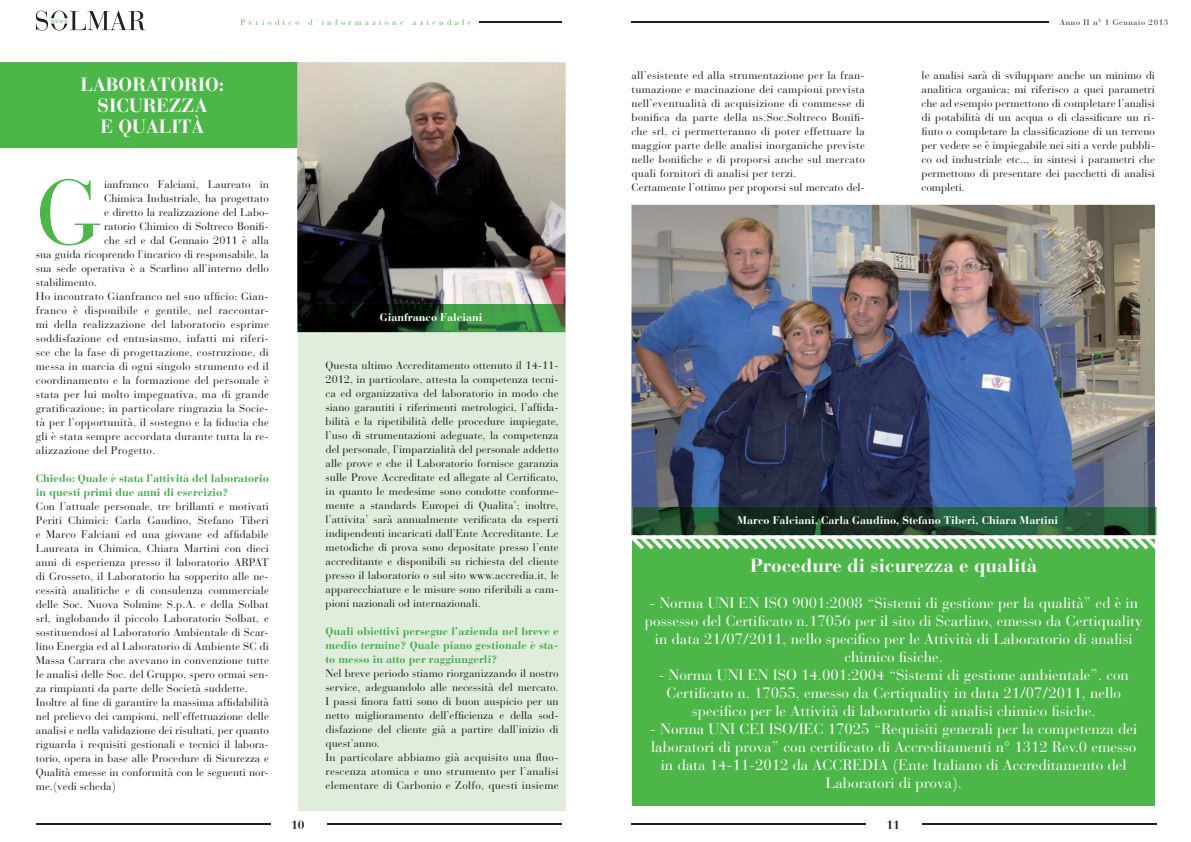
<style>
.page{position:relative;width:1191px;height:842px;background:#fff}
.page>*{position:absolute;margin:0;border:0;box-sizing:border-box;transform-origin:0 0}
.t1{font:90.5px "Bauer Bodoni";color:#4cb748}
.t2{font:700 19px/21px "Bauer Bodoni";color:#fff;text-align:center}
.t3{font:15px/18px "Bauer Bodoni";color:#fff;text-align:center}
.t4{font:700 12px "Bauer Bodoni";color:#231f20}
.t5{font:11px/14px "Bauer Bodoni";letter-spacing:.01em;color:#231f20}
.t6{font:700 11px/14px "Bauer Bodoni";color:#41ad49}
.t7{font:700 11px "Bauer Bodoni";color:#fff}
.t8{font:8px "Bauer Bodoni";letter-spacing:.42em;color:#4cb748}
.t9{font:8px "Bauer Bodoni";letter-spacing:.08em;color:#231f20}
.t10{font:4.6px "Helvetica Neue";color:#4cb748}
</style>
<div class="page">
<hr style="left:479px;top:22px;width:83px;height:1px;background:#231f20">
<hr style="left:36px;top:824px;width:235px;height:1px;background:#231f20">
<hr style="left:36px;top:823px;width:235px;height:1px;background:#231f20">
<hr style="left:327px;top:824px;width:235px;height:1px;background:#231f20">
<hr style="left:327px;top:823px;width:235px;height:1px;background:#231f20">
<svg style="left:36px;top:11px;width:110px;height:20px"></svg>
<hr style="left:631px;top:22px;width:417px;height:1px;background:#231f20">
<hr style="left:631px;top:824px;width:235px;height:1px;background:#231f20">
<hr style="left:631px;top:823px;width:235px;height:1px;background:#231f20">
<hr style="left:921px;top:824px;width:235px;height:1px;background:#231f20">
<hr style="left:921px;top:823px;width:235px;height:1px;background:#231f20">
<div style="left:0;top:62px;width:565px;height:85px;background:#4cb748"></div>
<div style="left:298px;top:62px;width:267px;height:749px;background:#e1eddc"></div>
<div style="left:632px;top:540px;width:523px;height:266px;background:#4cb748"></div>
<img style="left:297px;top:62px;width:268px;height:270px">
<img style="left:298px;top:304px;width:267px;height:28px">
<img style="left:631px;top:205px;width:524px;height:302px">
<svg style="left:631px;top:507px;width:526px;height:42px"></svg>
<img style="left:632px;top:507px;width:523px;height:28px">
<p class="t8" style="left:240px;top:19px;width:232px">Periodico d’informazione aziendale</p>
<p class="t10" style="left:51px;top:18px;width:18px">NEWS</p>
<p class="t9" style="left:1059px;top:19px;width:110px">Anno II n° 1 Gennaio 2013</p>
<h2 class="t2" style="left:81px;top:76px;width:145px">LABORATORIO:<br>SICUREZZA<br>E QUALITÀ</h2>
<p class="t5" style="left:631px;top:70px;width:235px">all’esistente ed alla strumentazione per la fran&shy;tumazione e macinazione dei campioni prevista nell’eventualità di acquisizione di commesse di bonifica da parte della ns.Soc.Soltreco Bonifi&shy;che srl, ci permetteranno di poter effettuare la maggior parte delle analisi inorganiche previste nelle bonifiche e di proporsi anche sul mercato quali fornitori di analisi per terzi.<br>Certamente l’ottimo per proporsi sul mercato del-</p>
<p class="t5" style="left:921px;top:70px;width:235px;text-align:justify">le analisi sarà di sviluppare anche un minimo di analitica organica; mi riferisco a quei parametri che ad esempio permettono di completare l’analisi di potabilità di un acqua o di classificare un ri&shy;fiuto o completare la classificazione di un terreno per vedere se è impiegabile nei siti a verde pubbli&shy;co od industriale etc.., in sintesi i parametri che permettono di presentare dei pacchetti di analisi completi.</p>
<h1 class="t1" style="left:36px;top:177px;width:67px">G</h1>
<p class="t5" style="left:104px;top:178px;width:166px">ianfranco Falciani, Laureato in</p>
<p class="t5" style="left:104px;top:192px;width:166px">Chimica Industriale, ha progettato</p>
<p class="t5" style="left:104px;top:206px;width:166px">e diretto la realizzazione del Labo-</p>
<p class="t5" style="left:104px;top:220px;width:166px">ratorio Chimico di Soltreco Bonifi-</p>
<p class="t5" style="left:104px;top:234px;width:166px">che srl e dal Gennaio 2011 è alla</p>
<p class="t5" style="left:36px;top:248px;width:234px">sua guida ricoprendo l’incarico di responsabile, la</p>
<p class="t5" style="left:36px;top:262px;width:234px">sua sede operativa è a Scarlino all’interno dello</p>
<p class="t5" style="left:36px;top:276px;width:63px">stabilimento.</p>
<p class="t5" style="left:36px;top:290px;width:234px">Ho incontrato Gianfranco nel suo ufficio: Gian-</p>
<p class="t5" style="left:36px;top:304px;width:234px">franco è disponibile e gentile, nel raccontar-</p>
<p class="t5" style="left:36px;top:318px;width:234px">mi della realizzazione del laboratorio esprime</p>
<p class="t5" style="left:36px;top:332px;width:234px">soddisfazione ed entusiasmo, infatti mi riferi-</p>
<p class="t5" style="left:36px;top:346px;width:234px">sce che la fase di progettazione, costruzione, di</p>
<p class="t5" style="left:36px;top:360px;width:234px">messa in marcia di ogni singolo strumento ed il</p>
<p class="t5" style="left:36px;top:374px;width:234px">coordinamento e la formazione del personale è</p>
<p class="t5" style="left:36px;top:388px;width:234px">stata per lui molto impegnativa, ma di grande</p>
<p class="t5" style="left:36px;top:402px;width:234px">gratificazione; in particolare ringrazia la Socie-</p>
<p class="t5" style="left:36px;top:416px;width:234px">tà per l’opportunità, il sostegno e la fiducia che</p>
<p class="t5" style="left:36px;top:430px;width:234px">gli è stata sempre accordata durante tutta la re-</p>
<p class="t5" style="left:36px;top:444px;width:121px">alizzazione del Progetto.</p>
<p class="t6" style="left:36px;top:472px;width:234px">Chiedo: Quale è stata l’attività del laboratorio in questi primi due anni di esercizio?</p>
<p class="t5" style="left:36px;top:500px;width:234px">Con l’attuale personale, tre brillanti e motivati Periti Chimici: Carla Gaudino, Stefano Tiberi e Marco Falciani ed una giovane ed affidabile Laureata in Chimica, Chiara Martini con dieci anni di esperienza presso il laboratorio ARPAT di Grosseto, il Laboratorio ha sopperito alle ne&shy;cessità analitiche e di consulenza commerciale delle Soc. Nuova Solmine S.p.A. e della Solbat srl, inglobando il piccolo Laboratorio Solbat, e sostituendosi al Laboratorio Ambientale di Scar&shy;lino Energia ed al Laboratorio di Ambiente SC di Massa Carrara che avevano in convenzione tutte le analisi delle Soc. del Gruppo, spero ormai sen&shy;za rimpianti da parte delle Società suddette.<br>Inoltre al fine di garantire la massima affidabilità nel prelievo dei campioni, nell’effettuazione delle analisi e nella validazione dei risultati, per quanto riguarda i requisiti gestionali e tecnici il labora&shy;torio, opera in base alle Procedure di Sicurezza e Qualità emesse in conformità con le seguenti nor&shy;me.(vedi scheda)</p>
<p class="t7" style="left:380px;top:313px;width:104px">Gianfranco Falciani</p>
<p class="t5" style="left:326px;top:359px;width:234px;text-align:justify">Questa ultimo Accreditamento ottenuto il 14-11- 2012, in particolare, attesta la competenza tecni&shy;ca ed organizzativa del laboratorio in modo che siano garantiti i riferimenti metrologici, l’affida&shy;bilità e la ripetibilità delle procedure impiegate, l’uso di strumentazioni adeguate, la competenza del personale, l’imparzialità del personale addetto alle prove e che il Laboratorio fornisce garanzia sulle Prove Accreditate ed allegate al Certificato, in quanto le medesime sono condotte conforme&shy;mente a standards Europei di Qualita’; inoltre, l’attivita’ sarà annualmente verificata da esperti indipendenti incaricati dall’Ente Accreditante. Le metodiche di prova sono depositate presso l’ente accreditante e disponibili su richiesta del cliente presso il laboratorio o sul sito www.accredia.it, le apparecchiature e le misure sono riferibili a cam&shy;pioni nazionali od internazionali.</p>
<p class="t6" style="left:326px;top:625px;width:234px;text-align:justify">Quali obiettivi persegue l’azienda nel breve e medio termine? Quale piano gestionale è sta&shy;to messo in atto per raggiungerli?</p>
<p class="t5" style="left:326px;top:667px;width:234px">Nel breve periodo stiamo riorganizzando il nostro service, adeguandolo alle necessità del mercato.<br>I passi finora fatti sono di buon auspicio per un netto miglioramento dell’efficienza e della sod&shy;disfazione del cliente già a partire dall’inizio di quest’anno.<br>In particolare abbiamo già acquisito una fluo&shy;rescenza atomica e uno strumento per l’analisi elementare di Carbonio e Zolfo, questi insieme</p>
<p class="t7" style="left:737px;top:516px;width:322px">Marco Falciani, Carla Gaudino, Stefano Tiberi, Chiara Martini</p>
<h2 class="t2" style="left:750px;top:557px;width:289px">Procedure di sicurezza e qualità</h2>
<p class="t3" style="left:645px;top:596px;width:499px">- Norma UNI EN ISO 9001:2008 “Sistemi di gestione per la qualità” ed è in possesso del Certificato n.17056 per il sito di Scarlino, emesso da Certiquality in data 21/07/2011, nello specifico per le Attività di Laboratorio di analisi chimico fisiche.</p>
<h3 class="t3" style="left:658px;top:668px;width:472px">- Norma UNI EN ISO 14.001:2004 “Sistemi di gestione ambientale”. con<br>Certificato n. 17055, emesso da Certiquality in data 21/07/2011, nello specifico per le Attività di laboratorio di analisi chimico fisiche.</h3>
<p class="t3" style="left:650px;top:722px;width:488px">- Norma UNI CEI ISO/IEC 17025 “Requisiti generali per la competenza dei laboratori di prova” con certificato di Accreditamenti n° 1312 Rev.0 emesso in data 14-11-2012 da ACCREDIA (Ente Italiano di Accreditamento del Laboratori di prova).</p>
<p class="t4" style="left:291px;top:820px;width:15px">10</p>
<p class="t4" style="left:886px;top:820px;width:15px">11</p>
</div>
